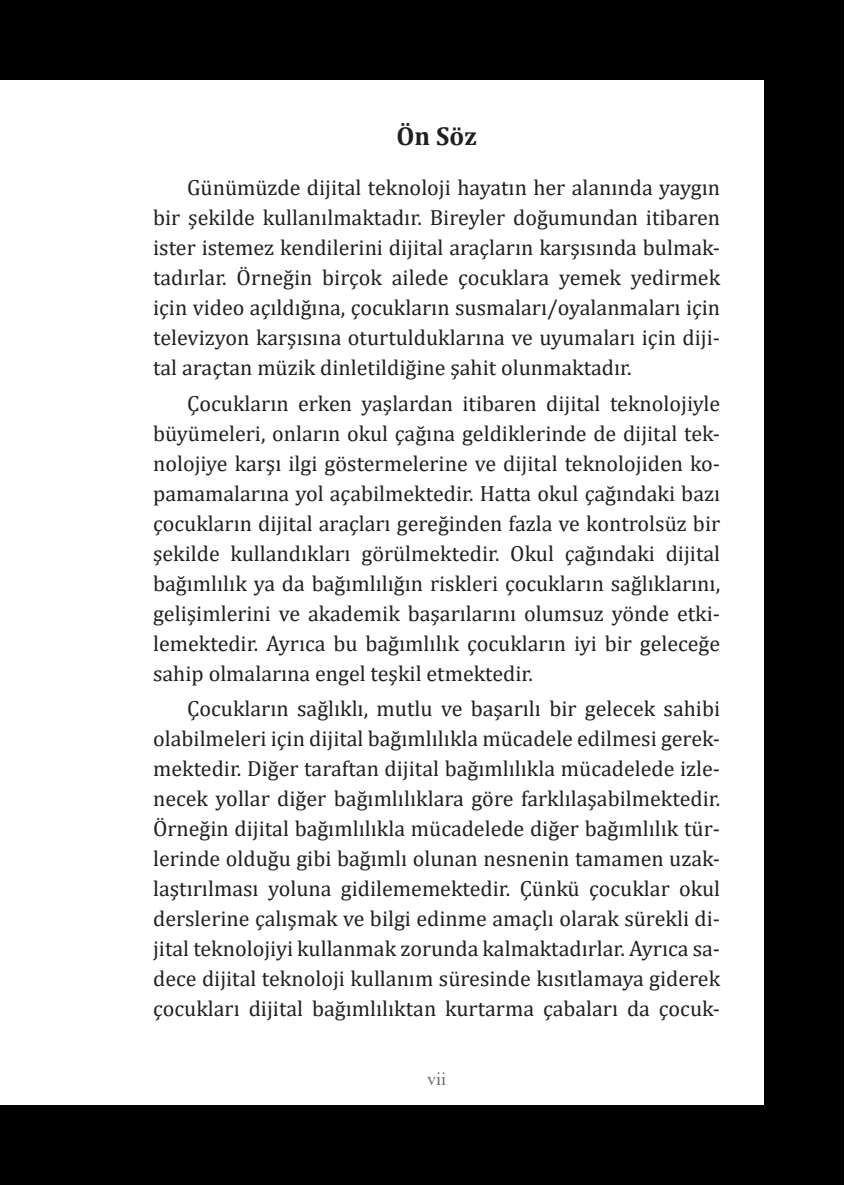
<style>
.page{position:relative;width:845px;height:1185px;background:#fff}
.page>*{position:absolute;margin:0;border:0;box-sizing:border-box;transform-origin:0 0}
.t1{font:700 26px "Cambria";color:#231f20}
.t2{font:22px/30px "Cambria";color:#231f20;text-align:justify}
.t3{font:18px "Times New Roman";color:#6c6d70}
</style>
<div class="page">
<div style="left:0;top:0;width:844px;height:79px;background:#000"></div>
<div style="left:0;top:1106px;width:844px;height:79px;background:#000"></div>
<div style="left:764px;top:0;width:80px;height:1185px;background:#000"></div>
<p class="t1" style="left:396px;top:118px;width:82px">Ön Söz</p>
<p class="t2" style="left:153px;top:172px;width:568px;text-indent:34px">Günümüzde dijital teknoloji hayatın her alanında yaygın bir şekilde kullanılmaktadır. Bireyler doğumundan itibaren ister istemez kendilerini dijital araçların karşısında bulmak&shy;tadırlar. Örneğin birçok ailede çocuklara yemek yedirmek için video açıldığına, çocukların susmaları/oyalanmaları için televizyon karşısına oturtulduklarına ve uyumaları için diji&shy;tal araçtan müzik dinletildiğine şahit olunmaktadır.</p>
<p class="t2" style="left:153px;top:388px;width:568px;text-indent:34px">Çocukların erken yaşlardan itibaren dijital teknolojiyle büyümeleri, onların okul çağına geldiklerinde de dijital tek&shy;nolojiye karşı ilgi göstermelerine ve dijital teknolojiden ko&shy;pamamalarına yol açabilmektedir. Hatta okul çağındaki bazı çocukların dijital araçları gereğinden fazla ve kontrolsüz bir şekilde kullandıkları görülmektedir. Okul çağındaki dijital bağımlılık ya da bağımlılığın riskleri çocukların sağlıklarını, gelişimlerini ve akademik başarılarını olumsuz yönde etki&shy;lemektedir. Ayrıca bu bağımlılık çocukların iyi bir geleceğe sahip olmalarına engel teşkil etmektedir.</p>
<p class="t2" style="left:153px;top:694px;width:568px;text-indent:34px">Çocukların sağlıklı, mutlu ve başarılı bir gelecek sahibi olabilmeleri için dijital bağımlılıkla mücadele edilmesi gerek&shy;mektedir. Diğer taraftan dijital bağımlılıkla mücadelede izle&shy;necek yollar diğer bağımlılıklara göre farklılaşabilmektedir.<br>Örneğin dijital bağımlılıkla mücadelede diğer bağımlılık tür&shy;lerinde olduğu gibi bağımlı olunan nesnenin tamamen uzak&shy;laştırılması yoluna gidilememektedir. Çünkü çocuklar okul derslerine çalışmak ve bilgi edinme amaçlı olarak sürekli di&shy;jital teknolojiyi kullanmak zorunda kalmaktadırlar. Ayrıca sa&shy;dece dijital teknoloji kullanım süresinde kısıtlamaya giderek çocukları dijital bağımlılıktan kurtarma çabaları da çocuk-</p>
<p class="t3" style="left:427px;top:1066px;width:21px">vii</p>
</div>
